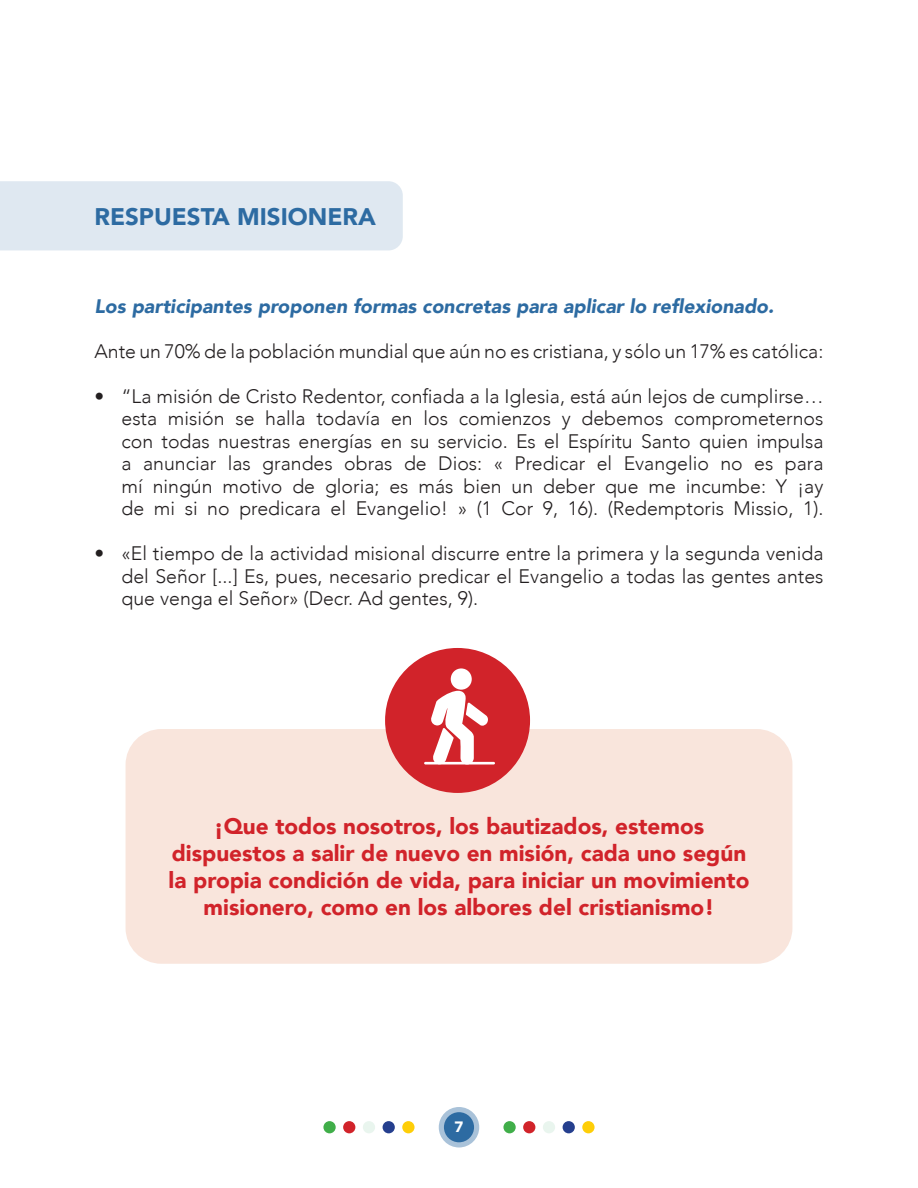
<style>
.page{position:relative;width:918px;height:1188px;background:#fff}
.page>*{position:absolute;margin:0;border:0;box-sizing:border-box;transform-origin:0 0}
.BOLD_CELESTE{font:900 24px "Avenir";color:#2d6ba2}
.ENFATIZAR_ROJO{font:900 22.5px/27px "Avenir";color:#d1232a;text-align:center}
.REGULAR{font:300 19.5px/22.5px "Avenir";color:#231f20;text-align:justify}
.t1{font:italic 900 19.5px "Avenir";color:#2d6ba2}
.t2{font:900 15px "Avenir";color:#fff}
</style>
<div class="page">
<div style="left:0;top:181px;width:403px;height:69px;background:#dfe8f1"></div>
<div style="left:126px;top:729px;width:666px;height:235px;background:#f9e5dc;border-radius:36px"></div>
<div style="left:385px;top:648px;width:145px;height:145px;background:#d1232a;border-radius:50%"></div>
<div style="left:451px;top:668px;width:21px;height:22px;background:#fff;border-radius:50%"></div>
<svg style="left:430px;top:691px;width:59px;height:71px"></svg>
<hr style="left:424px;top:762px;width:71px;height:3px;background:#fff">
<div style="left:323px;top:1121px;width:13px;height:12px;background:#40ae49;border-radius:50%"></div>
<div style="left:383px;top:1121px;width:12px;height:12px;background:#253f8e;border-radius:50%"></div>
<div style="left:343px;top:1121px;width:12px;height:12px;background:#d1232a;border-radius:50%"></div>
<div style="left:363px;top:1121px;width:12px;height:12px;background:#e9f5ee;border-radius:50%"></div>
<div style="left:402px;top:1121px;width:13px;height:12px;background:#fece08;border-radius:50%"></div>
<div style="left:503px;top:1121px;width:13px;height:12px;background:#40ae49;border-radius:50%"></div>
<div style="left:563px;top:1121px;width:12px;height:12px;background:#253f8e;border-radius:50%"></div>
<div style="left:523px;top:1121px;width:12px;height:12px;background:#d1232a;border-radius:50%"></div>
<div style="left:543px;top:1121px;width:12px;height:12px;background:#e9f5ee;border-radius:50%"></div>
<div style="left:582px;top:1121px;width:13px;height:12px;background:#fece08;border-radius:50%"></div>
<svg style="left:439px;top:1107px;width:40px;height:41px"></svg>
<div style="left:444px;top:1112px;width:30px;height:30px;background:#2d6ba2;border-radius:50%"></div>
<p class="BOLD_CELESTE" style="left:94px;top:196px;width:283px">RESPUESTA MISIONERA</p>
<p class="t1" style="left:94px;top:290px;width:681px">Los participantes proponen formas concretas para aplicar lo reflexionado.</p>
<p class="REGULAR" style="left:94px;top:340px;width:730px">Ante un 70% de la población mundial que aún no es cristiana, y sólo un 17% es católica:</p>
<p class="REGULAR" style="left:122px;top:385px;width:704px;text-indent:-27px">• “La misión de Cristo Redentor, confiada a la Iglesia, está aún lejos de cumplirse… esta misión se halla todavía en los comienzos y debemos comprometernos con todas nuestras energías en su servicio. Es el Espíritu Santo quien impulsa a anunciar las grandes obras de Dios: « Predicar el Evangelio no es para mí ningún motivo de gloria; es más bien un deber que me incumbe: Y ¡ay de mi si no predicara el Evangelio! » (1 Cor 9, 16). (Redemptoris Missio, 1).</p>
<p class="REGULAR" style="left:122px;top:542px;width:704px;text-indent:-27px">• «El tiempo de la actividad misional discurre entre la primera y la segunda venida del Señor [...] Es, pues, necesario predicar el Evangelio a todas las gentes antes que venga el Señor» (Decr. Ad gentes, 9).</p>
<p class="ENFATIZAR_ROJO" style="left:169px;top:812px;width:582px">¡Que todos nosotros, los bautizados, estemos dispuestos a salir de nuevo en misión, cada uno según la propia condición de vida, para iniciar un movimiento misionero, como en los albores del cristianismo!</p>
<p class="t2" style="left:455px;top:1114px;width:10px">7</p>
</div>
